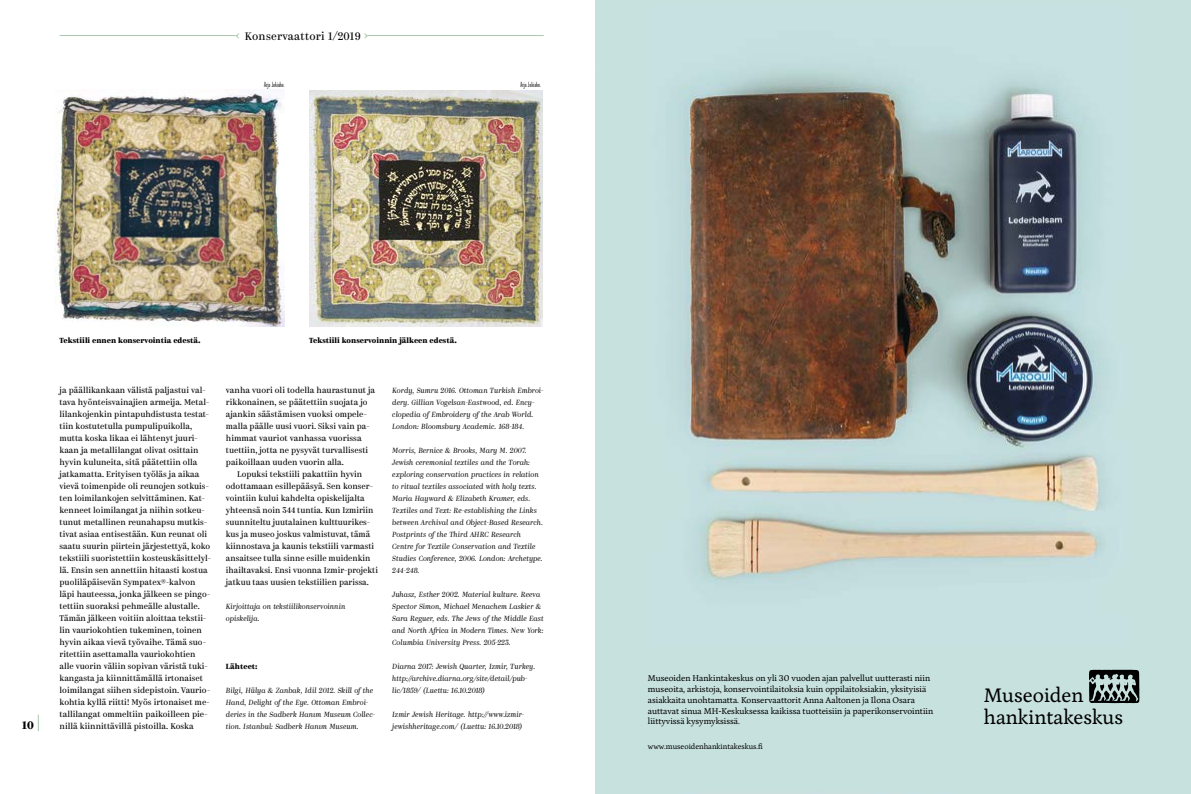
<style>
.page{position:relative;width:1191px;height:794px;background:#fff}
.page>*{position:absolute;margin:0;border:0;box-sizing:border-box;transform-origin:0 0}
.t1{font:21px/21.9px "Petrona";color:#000}
.t2{font:11px "Kazimir";letter-spacing:.02em;color:#000}
.t3{font:700 11px "Kazimir";color:#000}
.t4{font:9px/10.8px "Petrona";color:#000}
.t5{font:8.3px/12px "Kazimir";color:#000}
.t6{font:8px "Petrona";color:#000}
.t7{font:italic 300 7.5px/12px "Kazimir";color:#000}
.t8{font:700 7.5px "Kazimir";color:#000}
.t9{font:7.5px "Directors Gothic 201";color:#000}
.s1{font-size:16px;color:#a9c7aa}
</style>
<div class="page">
<svg style="left:38px;top:714px;width:1px;height:17px"></svg>
<hr style="left:60px;top:35px;width:176px;height:1px;background:#a9c7aa">
<hr style="left:368px;top:35px;width:176px;height:1px;background:#a9c7aa">
<img style="left:596px;top:0;width:595px;height:794px">
<svg style="left:1088px;top:669px;width:51px;height:34px;background:#596563"></svg>
<img style="left:55px;top:90px;width:229px;height:236px">
<img style="left:309px;top:90px;width:234px;height:236px">
<h2 class="t2" style="left:236px;top:29px;width:134px"><span class="s1">‹</span> Konservaattori 1/2019 <span class="s1">›</span></h2>
<p class="t9" style="left:264px;top:80px;width:22px">Arja Jokiaho.</p>
<p class="t9" style="left:520px;top:80px;width:22px">Arja Jokiaho.</p>
<h2 class="t3" style="left:22px;top:718px;width:13px">10</h2>
<p class="t8" style="left:60px;top:336px;width:143px">Tekstiili ennen konservointia edestä.</p>
<p class="t8" style="left:309px;top:336px;width:149px">Tekstiili konservoinnin jälkeen edestä.</p>
<p class="t5" style="left:60px;top:384px;width:153px">ja päällikankaan välistä paljastui val&shy;tava hyönteisvainajien armeija. Metal&shy;lilankojenkin pintapuhdistusta testat&shy;tiin kostutetulla pumpulipuikolla, mutta koska likaa ei lähtenyt juuri&shy;kaan ja metallilangat olivat osittain hyvin kuluneita, sitä päätettiin olla jatkamatta. Erityisen työläs ja aikaa vievä toimenpide oli reunojen sotkuis&shy;ten loimilankojen selvittäminen. Kat&shy;kenneet loimilangat ja niihin sotkeu&shy;tunut metallinen reunahapsu mutkis&shy;tivat asiaa entisestään. Kun reunat oli saatu suurin piirtein järjestettyä, koko tekstiili suoristettiin kosteuskäsittelyl&shy;lä. Ensin sen annettiin hitaasti kostua puoliläpäisevän Sympatex®-kalvon läpi hauteessa, jonka jälkeen se pingo&shy;tettiin suoraksi pehmeälle alustalle.<br>Tämän jälkeen voitiin aloittaa tekstii&shy;lin vauriokohtien tukeminen, toinen hyvin aikaa vievä työvaihe. Tämä suo&shy;ritettiin asettamalla vauriokohtien alle vuorin väliin sopivan väristä tuki&shy;kangasta ja kiinnittämällä irtonaiset loimilangat siihen sidepistoin. Vaurio&shy;kohtia kyllä riitti! Myös irtonaiset me&shy;tallilangat ommeltiin paikoilleen pie&shy;nillä kiinnittävillä pistoilla. Koska</p>
<p class="t7" style="left:392px;top:384px;width:153px">Kordy, Sumru 2016. Ottoman Turkish Embroi&shy;dery. Gillian Vogelsan-Eastwood, ed. Ency&shy;clopedia of Embroidery of the Arab World.<br>London: Bloomsbury Academic. 168-184.</p>
<p class="t5" style="left:226px;top:384px;width:151px">vanha vuori oli todella haurastunut ja</p>
<p class="t5" style="left:226px;top:396px;width:143px">rikkonainen, se päätettiin suojata jo</p>
<p class="t5" style="left:226px;top:408px;width:143px">ajankin säästämisen vuoksi ompele-</p>
<p class="t5" style="left:226px;top:420px;width:145px">malla päälle uusi vuori. Siksi vain pa-</p>
<p class="t5" style="left:226px;top:432px;width:137px">himmat vauriot vanhassa vuorissa</p>
<p class="t5" style="left:226px;top:444px;width:144px">tuettiin, jotta ne pysyvät turvallisesti</p>
<p class="t5" style="left:226px;top:456px;width:120px">paikoillaan uuden vuorin alla.</p>
<p class="t5" style="left:237px;top:468px;width:127px">Lopuksi tekstiili pakattiin hyvin</p>
<p class="t5" style="left:226px;top:480px;width:149px">odottamaan esillepääsyä. Sen konser-</p>
<p class="t5" style="left:226px;top:492px;width:140px">vointiin kului kahdelta opiskelijalta</p>
<p class="t5" style="left:226px;top:504px;width:149px">yhteensä noin 344 tuntia. Kun Izmiriin</p>
<p class="t5" style="left:226px;top:516px;width:146px">suunniteltu juutalainen kulttuurikes-</p>
<p class="t5" style="left:226px;top:528px;width:146px">kus ja museo joskus valmistuvat, tämä</p>
<p class="t5" style="left:226px;top:540px;width:150px">kiinnostava ja kaunis tekstiili varmasti</p>
<p class="t5" style="left:226px;top:552px;width:146px">ansaitsee tulla sinne esille muidenkin</p>
<p class="t5" style="left:226px;top:564px;width:154px">ihailtavaksi. Ensi vuonna Izmir-projekti</p>
<p class="t5" style="left:226px;top:576px;width:144px">jatkuu taas uusien tekstiilien parissa.</p>
<p class="t7" style="left:226px;top:600px;width:121px">Kirjoittaja on tekstiilikonservoinnin opiskelija.</p>
<p class="t7" style="left:392px;top:444px;width:152px">Morris, Bernice &amp; Brooks, Mary M. 2007.<br>Jewish ceremonial textiles and the Torah: exploring conservation practices in relation to ritual textiles associated with holy texts.<br>Maria Hayward &amp; Elizabeth Kramer, eds.<br>Textiles and Text: Re-establishing the Links between Archival and Object-Based Research.<br>Postprints of the Third AHRC Research Centre for Textile Conservation and Textile Studies Conference, 2006. London: Archetype.<br>244-248.</p>
<p class="t7" style="left:392px;top:588px;width:153px">Juhasz, Esther 2002. Material kulture. Reeva Spector Simon, Michael Menachem Laskier &amp; Sara Reguer, eds. The Jews of the Middle East and North Africa in Modern Times. New York:<br>Columbia University Press. 205-223.</p>
<p class="t7" style="left:392px;top:660px;width:145px">Diarna 2017: Jewish Quarter, Izmir, Turkey. http://archive.diarna.org/site/detail/pub&shy;lic/1859/ (Luettu: 16.10.2018)</p>
<p class="t7" style="left:392px;top:708px;width:134px">Izmir Jewish Heritage. http://www.izmir&shy;jewishheritage.com/ (Luettu: 16.10.2018)</p>
<p class="t8" style="left:226px;top:662px;width:33px">Lähteet:</p>
<p class="t7" style="left:226px;top:684px;width:151px">Bilgi, Hülya &amp; Zanbak, Idil 2012. Skill of the Hand, Delight of the Eye. Ottoman Embroi&shy;deries in the Sadberk Hanım Museum Collec&shy;tion. Istanbul: Sadberk Hanım Museum.</p>
<p class="t4" style="left:648px;top:673px;width:287px">Museoiden Hankintakeskus on yli 30 vuoden ajan palvellut uutterasti niin museoita, arkistoja, konservointilaitoksia kuin oppilaitoksiakin, yksityisiä asiakkaita unohtamatta. Konservaattorit Anna Aaltonen ja Ilona Osara auttavat sinua MH-Keskuksessa kaikissa tuotteisiin ja paperikonservointiin liittyvissä kysymyksissä.</p>
<p class="t6" style="left:648px;top:741px;width:116px">www.museoidenhankintakeskus.fi</p>
<h1 class="t1" style="left:984px;top:685px;width:141px">Museoiden hankintakeskus</h1>
</div>
